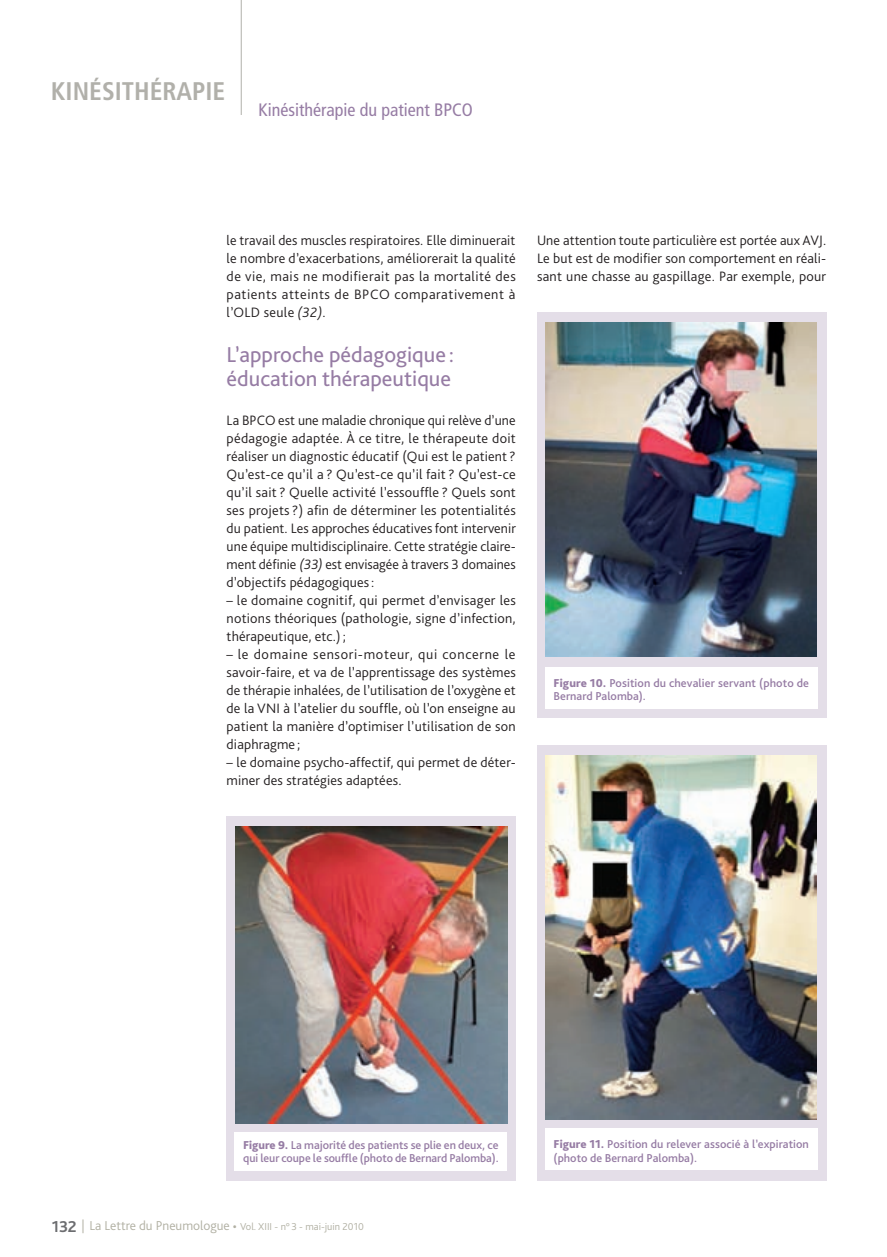
<style>
.page{position:relative;width:887px;height:1257px;background:#fff}
.page>*{position:absolute;margin:0;border:0;box-sizing:border-box;transform-origin:0 0}
.t1{font:700 condensed 25.5px "Frutiger LT Std";color:#b1b0aa}
.INTER_KINE{font:22.5px/24px "Bliss Pro";color:#967ca4}
.t2{font:condensed 18px "Frutiger LT Std";color:#967ca4}
._01-TEXTE_COURANT{font:300 14.25px/18px "Bliss Pro";letter-spacing:.01em;color:#231f20;text-align:justify}
._01-figure_légende{font:500 12px/13.5px "Bliss Pro";color:#967ca4}
.t3{font:300 10.5px "Bliss Pro";color:#b1b0a3}
.s1{font-style:italic}
.s2{font-weight:800}
.s3{font-weight:700;font-size:16.5px;color:#6c6d70}
.s4{font-size:13.5px}
</style>
<div class="page">
<div style="left:227px;top:816px;width:289px;height:364px;background:#e4dee8"></div>
<img style="left:236px;top:826px;width:271px;height:297px">
<div style="left:235px;top:1132px;width:272px;height:39px;background:#fff"></div>
<div style="left:537px;top:312px;width:289px;height:405px;background:#e4dee8"></div>
<img style="left:545px;top:323px;width:272px;height:334px">
<div style="left:545px;top:667px;width:273px;height:42px;background:#fff"></div>
<div style="left:537px;top:745px;width:289px;height:435px;background:#e4dee8"></div>
<img style="left:545px;top:755px;width:272px;height:364px">
<div style="left:545px;top:1128px;width:273px;height:42px;background:#fff"></div>
<hr style="left:241px;top:0;width:1px;height:115px;background:#b1b0aa">
<h1 class="t1" style="left:51px;top:76px;width:176px">KINÉSITHÉRAPIE</h1>
<p class="t2" style="left:258px;top:99px;width:216px">Kinésithérapie du patient BPCO</p>
<p class="_01-TEXTE_COURANT" style="left:227px;top:230px;width:291px">le travail des muscles respiratoires. Elle diminuerait le nombre d’exacerbations, améliorerait la qualité de vie, mais ne modifierait pas la mortalité des patients atteints de BPCO comparativement à l’OLD seule <span class="s1">(32)</span>.</p>
<p class="INTER_KINE" style="left:227px;top:342px;width:229px">L’approche pédagogique : éducation thérapeutique</p>
<p class="_01-TEXTE_COURANT" style="left:227px;top:410px;width:291px">La BPCO est une maladie chronique qui relève d’une pédagogie adaptée. À ce titre, le thérapeute doit réaliser un diagnostic éducatif (Qui est le patient ?<br>Qu’est-ce qu’il a ? Qu’est-ce qu’il fait ? Qu’est-ce qu’il sait ? Quelle activité l’essouffle ? Quels sont ses projets ?) afin de déterminer les potentialités du patient. Les approches éducatives font intervenir une équipe multidisciplinaire. Cette stratégie claire&shy;ment définie <span class="s1">(33)</span> est envisagée à travers 3 domaines d’objectifs pédagogiques:</p>
<p class="_01-TEXTE_COURANT" style="left:227px;top:590px;width:291px">– le domaine cognitif, qui permet d’envisager les notions théoriques (pathologie, signe d’infection, thérapeutique, etc.);</p>
<p class="_01-TEXTE_COURANT" style="left:227px;top:644px;width:291px">– le domaine sensori-moteur, qui concerne le savoir-faire, et va de l’apprentissage des systèmes de thérapie inhalées, de l’utilisation de l’oxygène et de la VNI à l’atelier du souffle, où l’on enseigne au patient la manière d’optimiser l’utilisation de son diaphragme ;</p>
<p class="_01-TEXTE_COURANT" style="left:227px;top:752px;width:291px">– le domaine psycho-affectif, qui permet de déter&shy;miner des stratégies adaptées.</p>
<p class="_01-TEXTE_COURANT" style="left:537px;top:230px;width:291px">Une attention toute particulière est portée aux AVJ.<br>Le but est de modifier son comportement en réali&shy;sant une chasse au gaspillage. Par exemple, pour</p>
<p class="_01-figure_légende" style="left:554px;top:676px;width:257px"><span class="s2">Figure 10.</span> Position du chevalier servant (photo de<br>Bernard Palomba).</p>
<p class="_01-figure_légende" style="left:243px;top:1138px;width:257px"><span class="s2">Figure 9.</span> La majorité des patients se plie en deux, ce qui leur coupe le souffle (photo de Bernard Palomba).</p>
<p class="t3" style="left:52px;top:1220px;width:314px"><span class="s3">132</span> <span class="s4">| La Lettre du Pneumologue •</span> Vol. XIII - n°3 - mai-juin 2010</p>
<p class="_01-figure_légende" style="left:554px;top:1137px;width:257px"><span class="s2">Figure 11.</span> Position du relever associé à l’expiration (photo de Bernard Palomba).</p>
</div>
